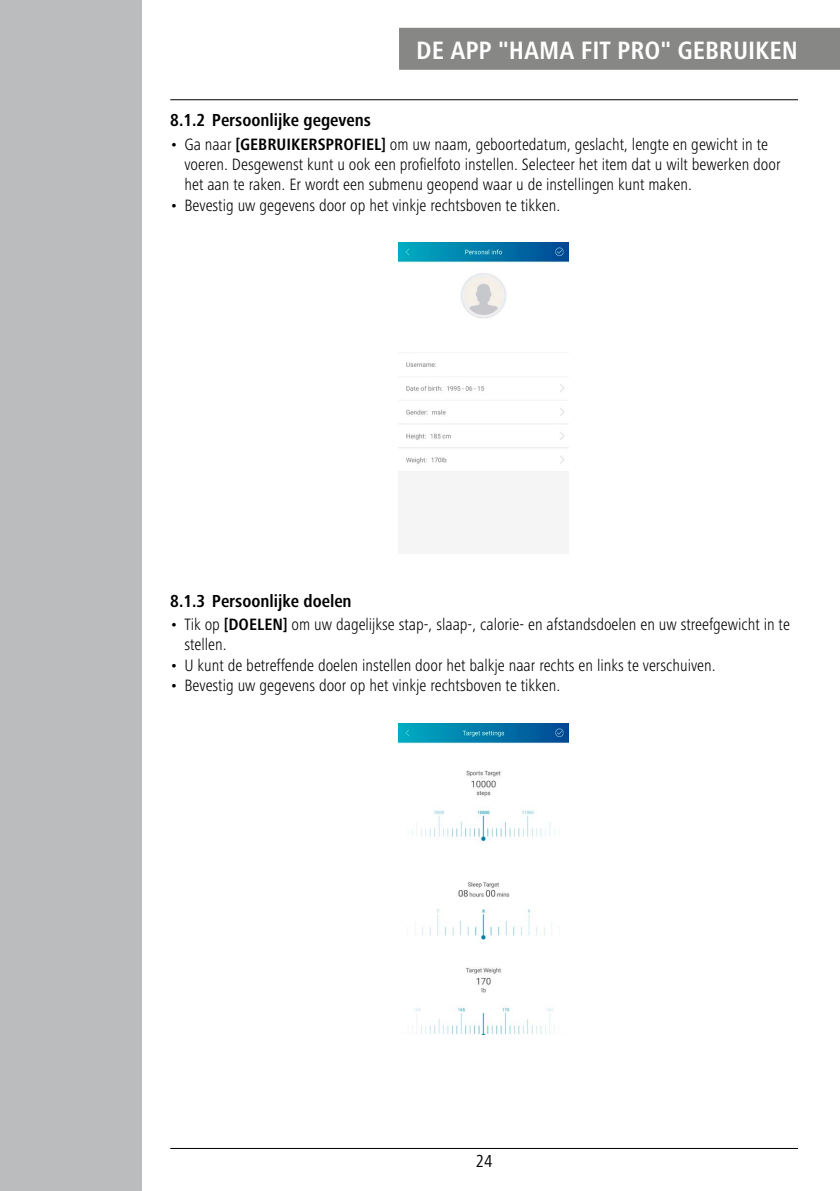
<style>
.page{position:relative;width:840px;height:1191px;background:#fff}
.page>*{position:absolute;margin:0;border:0;box-sizing:border-box;transform-origin:0 0}
.t1{font:700 condensed 26px "Frutiger Next LTW1 G";color:#fff}
.t2{font:700 condensed 18px "Frutiger Next LTW1 G";color:#000}
.t3{font:condensed 18px "Frutiger Next LTW1 G";color:#000}
.t4{font:300 condensed 17px/20.4px "Frutiger Next LTW1 G";color:#000}
.s1{font-weight:700}
</style>
<div class="page">
<hr style="left:170px;top:99px;width:627px;height:1px;background:#000">
<hr style="left:170px;top:1148px;width:627px;height:1px;background:#000">
<div style="left:0;top:0;width:142px;height:1191px;background:#bbbcbd"></div>
<div style="left:399px;top:28px;width:440px;height:42px;background:#878786"></div>
<img style="left:398px;top:243px;width:170px;height:310px">
<img style="left:398px;top:723px;width:170px;height:311px">
<h1 class="t1" style="left:416px;top:36px;width:49px">De app</h1>
<h1 class="t1" style="left:498px;top:36px;width:44px">"Hama</h1>
<h1 class="t1" style="left:580px;top:36px;width:125px">FIT Pro" gebrui</h1>
<h1 class="t1" style="left:754px;top:36px;width:44px">ken</h1>
<p class="t2" style="left:170px;top:110px;width:202px">8.1.2 Persoonlijke gegevens</p>
<p class="t4" style="left:184px;top:134px;width:597px;text-indent:-14px">• Ga naar <span class="s1">[GEBRUIKERSPROFIEL]</span> om uw naam, geboortedatum, geslacht, lengte en gewicht in te voeren. Desgewenst kunt u ook een profielfoto instellen. Selecteer het item dat u wilt bewerken door het aan te raken. Er wordt een submenu geopend waar u de instellingen kunt maken.</p>
<p class="t4" style="left:170px;top:195px;width:391px">• Bevestig uw gegevens door op het vinkje rechtsboven te tikken.</p>
<p class="t2" style="left:170px;top:590px;width:183px">8.1.3 Persoonlijke doelen</p>
<p class="t4" style="left:184px;top:614px;width:606px;text-indent:-14px">• Tik op <span class="s1">[DOELEN]</span> om uw dagelijkse stap-, slaap-, calorie- en afstandsdoelen en uw streefgewicht in te stellen.</p>
<p class="t4" style="left:170px;top:655px;width:546px">• U kunt de betreffende doelen instellen door het balkje naar rechts en links te verschuiven.</p>
<p class="t4" style="left:170px;top:675px;width:391px">• Bevestig uw gegevens door op het vinkje rechtsboven te tikken.</p>
<p class="t3" style="left:475px;top:1151px;width:18px">24</p>
</div>
